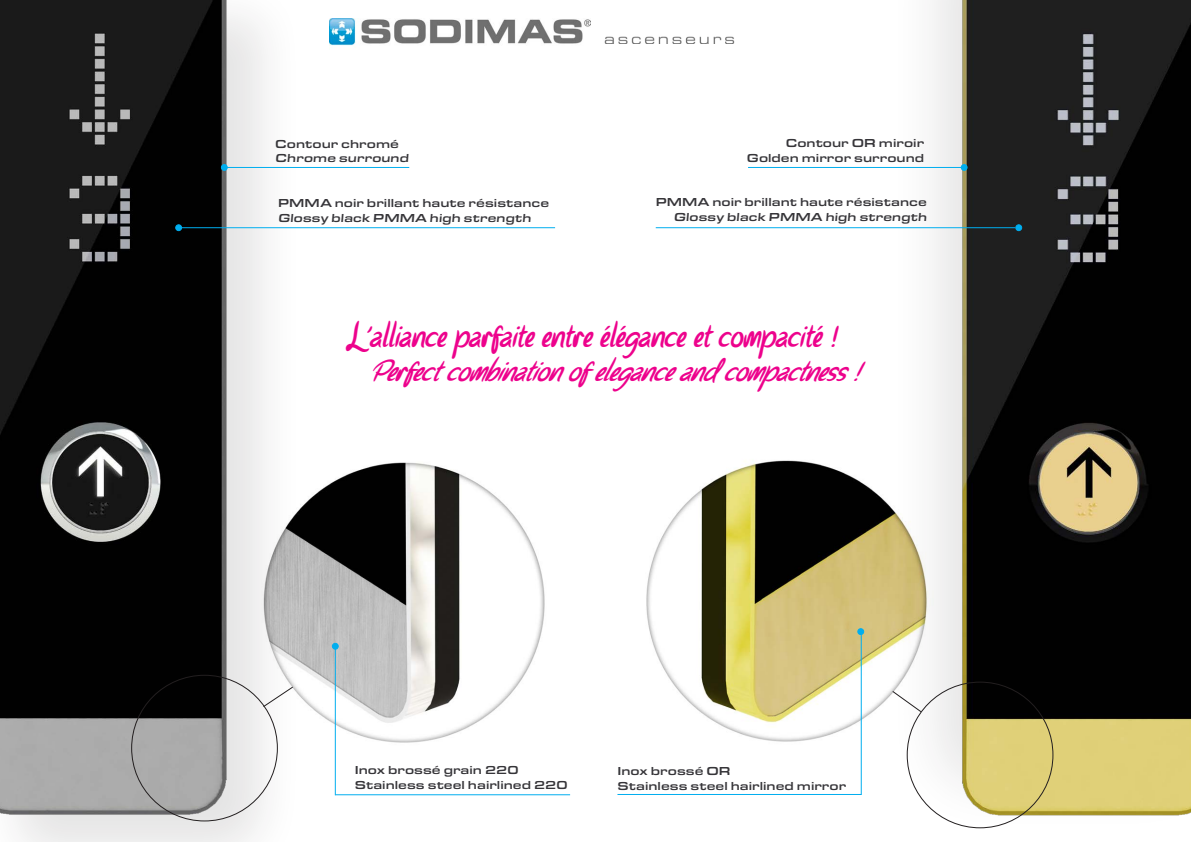
<style>
.page{position:relative;width:1191px;height:842px;background:#fff}
.page>*{position:absolute;margin:0;border:0;box-sizing:border-box;transform-origin:0 0}
.t1{font:italic 30.7px "Parisien Night";color:#ed028c}
.t2{font:italic 28px "Parisien Night";color:#ed028c}
.t3{font:500 12px "Eurostile Ext";color:#363539}
</style>
<div class="page">
<img style="left:305px;top:462px;width:240px;height:284px">
<img style="left:646px;top:460px;width:240px;height:284px">
<div style="left:0;top:0;width:305px;height:842px;background:#231f20;opacity:.12"></div>
<img style="left:0;top:0;width:298px;height:842px">
<hr style="left:335px;top:794px;width:235px;height:1px;background:#00aeef">
<hr style="left:179px;top:227px;width:376px;height:1px;background:#00aeef">
<div style="left:886px;top:0;width:305px;height:835px;background:#231f20;opacity:.12"></div>
<img style="left:921px;top:0;width:270px;height:835px">
<img style="left:330px;top:18px;width:261px;height:30px">
<hr style="left:225px;top:167px;width:184px;height:1px;background:#00aeef">
<hr style="left:748px;top:167px;width:216px;height:1px;background:#00aeef">
<svg style="left:891px;top:690px;width:31px;height:23px"></svg>
<div style="left:221px;top:164px;width:7px;height:7px;border:1px solid #00aeef;border-radius:50%"></div>
<div style="left:960px;top:164px;width:7px;height:7px;border:1px solid #00aeef;border-radius:50%"></div>
<svg style="left:176px;top:225px;width:6px;height:6px"></svg>
<div style="left:175px;top:224px;width:7px;height:7px;border:1px solid #00aeef;border-radius:50%"></div>
<svg style="left:332px;top:643px;width:6px;height:6px"></svg>
<div style="left:332px;top:643px;width:7px;height:7px;border:1px solid #00aeef;border-radius:50%"></div>
<div style="left:857px;top:628px;width:7px;height:7px;border:1px solid #00aeef;border-radius:50%"></div>
<hr style="left:617px;top:794px;width:244px;height:1px;background:#00aeef">
<hr style="left:656px;top:227px;width:359px;height:1px;background:#00aeef">
<svg style="left:1015px;top:225px;width:6px;height:6px"></svg>
<div style="left:1015px;top:224px;width:7px;height:7px;border:1px solid #00aeef;border-radius:50%"></div>
<svg style="left:262px;top:686px;width:32px;height:22px"></svg>
<hr style="left:335px;top:648px;width:1px;height:147px;background:#00aeef">
<hr style="left:860px;top:635px;width:1px;height:160px;background:#00aeef">
<img style="left:585px;top:28px;width:150px;height:16px">
<p class="t3" style="left:275px;top:135px;width:125px">Contour chromé</p>
<p class="t3" style="left:275px;top:150px;width:136px">Chrome surround</p>
<p class="t3" style="left:278px;top:195px;width:273px">PMMA noir brillant haute résistance</p>
<p class="t3" style="left:278px;top:209px;width:256px">Glossy black PMMA high strength</p>
<p class="t3" style="left:785px;top:135px;width:140px">Contour OR miroir</p>
<p class="t3" style="left:747px;top:149px;width:179px">Golden mirror surround</p>
<p class="t3" style="left:656px;top:194px;width:273px">PMMA noir brillant haute résistance</p>
<p class="t3" style="left:674px;top:208px;width:256px">Glossy black PMMA high strength</p>
<p class="t1" style="left:348px;top:319px;width:489px">L’alliance parfaite entre élégance et compacité !</p>
<p class="t2" style="left:371px;top:355px;width:488px">Perfect combinationof eleganceandcompactness!</p>
<p class="t3" style="left:355px;top:762px;width:165px">Inox brossé grain 220</p>
<p class="t3" style="left:355px;top:776px;width:214px">Stainless steel hairlined 220</p>
<p class="t3" style="left:617px;top:763px;width:115px">Inox brossé OR</p>
<p class="t3" style="left:617px;top:777px;width:230px">Stainless steel hairlined mirror</p>
</div>
